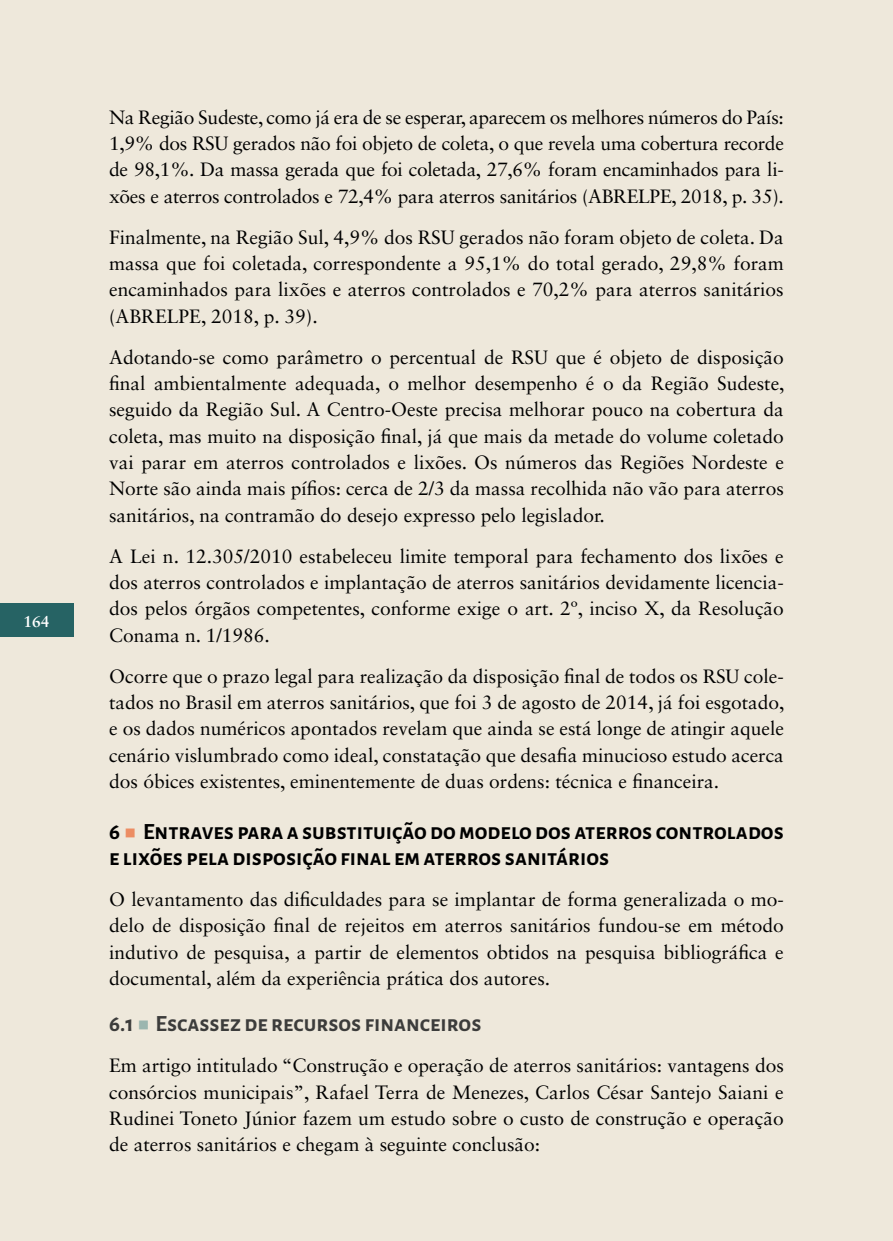
<style>
.page{position:relative;width:893px;height:1241px;background:#fff}
.page>*{position:absolute;margin:0;border:0;box-sizing:border-box;transform-origin:0 0}
.t1{font:700 22.75px/26.2px "Alegreya Sans SC";color:#000}
.t2{font:700 22.75px "Alegreya Sans SC";color:#3c3c3b}
.t3{font:19.25px/26.2px "Sabon LT Std";color:#000;text-align:justify}
.t4{font:700 15.75px "Sabon LT Std";color:#fff}
.s1{font-family:"Montserrat";font-weight:400;color:#ec8d63}
.s2{font-family:"Montserrat";font-weight:400;color:#9bb6af}
</style>
<div class="page">
<div style="left:0;top:0;width:893px;height:1240px;background:#eee8db"></div>
<div style="left:0;top:604px;width:73px;height:33px;background:#266364"></div>
<p class="t4" style="left:23px;top:611px;width:28px">164</p>
<p class="t3" style="left:109px;top:104px;width:676px">Na Região Sudeste, como já era de se esperar, aparecem os melhores números do País:<br>1,9% dos RSU gerados não foi objeto de coleta, o que revela uma cobertura recorde de 98,1%. Da massa gerada que foi coletada, 27,6% foram encaminhados para li&shy;xões e aterros controlados e 72,4% para aterros sanitários (ABRELPE, 2018, p. 35).</p>
<p class="t3" style="left:109px;top:224px;width:676px">Finalmente, na Região Sul, 4,9% dos RSU gerados não foram objeto de coleta. Da massa que foi coletada, correspondente a 95,1% do total gerado, 29,8% foram encaminhados para lixões e aterros controlados e 70,2% para aterros sanitários (ABRELPE, 2018, p. 39).</p>
<p class="t3" style="left:109px;top:344px;width:677px">Adotando-se como parâmetro o percentual de RSU que é objeto de disposição final ambientalmente adequada, o melhor desempenho é o da Região Sudeste, seguido da Região Sul. A Centro-Oeste precisa melhorar pouco na cobertura da coleta, mas muito na disposição final, já que mais da metade do volume coletado vai parar em aterros controlados e lixões. Os números das Regiões Nordeste e Norte são ainda mais pífios: cerca de 2/3 da massa recolhida não vão para aterros sanitários, na contramão do desejo expresso pelo legislador.</p>
<p class="t3" style="left:109px;top:542px;width:676px">A Lei n. 12.305/2010 estabeleceu limite temporal para fechamento dos lixões e dos aterros controlados e implantação de aterros sanitários devidamente licencia&shy;dos pelos órgãos competentes, conforme exige o art. 2º, inciso X, da Resolução Conama n. 1/1986.</p>
<p class="t3" style="left:109px;top:662px;width:677px">Ocorre que o prazo legal para realização da disposição final de todos os RSU cole&shy;tados no Brasil em aterros sanitários, que foi 3 de agosto de 2014, já foi esgotado, e os dados numéricos apontados revelam que ainda se está longe de atingir aquele cenário vislumbrado como ideal, constatação que desafia minucioso estudo acerca dos óbices existentes, eminentemente de duas ordens: técnica e financeira.</p>
<p class="t1" style="left:109px;top:816px;width:676px">6 <span class="s1">■</span> Entraves para a substituição do modelo dos aterros controlados e lixões pela disposição final em aterros sanitários</p>
<p class="t3" style="left:109px;top:886px;width:676px">O levantamento das dificuldades para se implantar de forma generalizada o mo&shy;delo de disposição final de rejeitos em aterros sanitários fundou-se em método indutivo de pesquisa, a partir de elementos obtidos na pesquisa bibliográfica e documental, além da experiência prática dos autores.</p>
<p class="t2" style="left:109px;top:1006px;width:374px">6.1 <span class="s2">■</span> Escassez de recursos financeiros</p>
<p class="t3" style="left:109px;top:1052px;width:676px">Em artigo intitulado “Construção e operação de aterros sanitários: vantagens dos consórcios municipais”, Rafael Terra de Menezes, Carlos César Santejo Saiani e Rudinei Toneto Júnior fazem um estudo sobre o custo de construção e operação de aterros sanitários e chegam à seguinte conclusão:</p>
</div>
